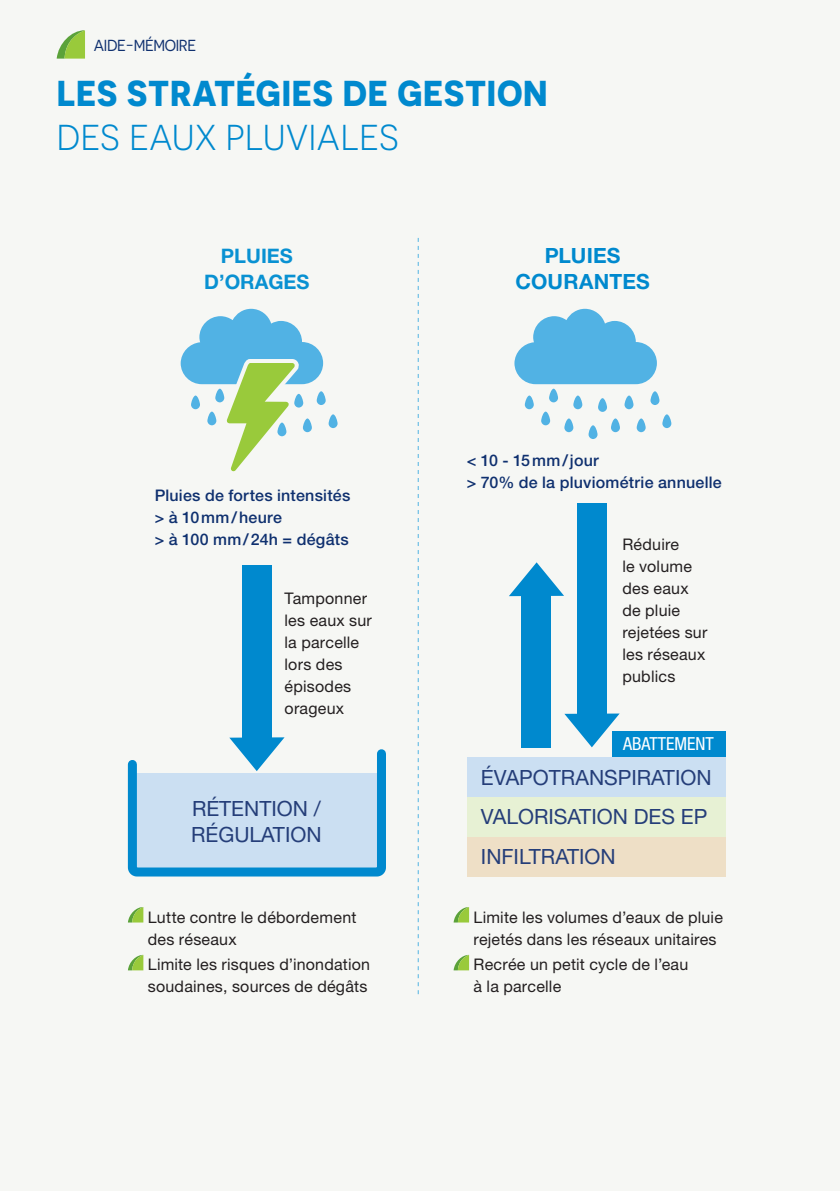
<style>
.page{position:relative;width:840px;height:1191px;background:#fff}
.page>*{position:absolute;margin:0;border:0;box-sizing:border-box;transform-origin:0 0}
.t1{font:700 36px "Novecentosans";letter-spacing:.02em;color:#0089ce}
.t2{font:36px "Novecentosans";letter-spacing:.02em;color:#0089ce}
.t3{font:21px/26px "Helvetica Neue LT Pro";color:#253e79}
.t4{font:700 21px/26px "Helvetica Neue LT Pro";letter-spacing:.01em;color:#0089ce;text-align:center}
.t5{font:700 20px/26px "Helvetica Neue LT Pro";color:#0991d2;text-align:center}
.t6{font:condensed 18px "Helvetica Neue LT Pro";color:#fff}
.t7{font:16px/22px "Helvetica Neue LT Pro";letter-spacing:.015em;color:#231f20}
.t8{font:500 16px/22px "Helvetica Neue LT Pro";letter-spacing:.015em;color:#0f306f}
.t9{font:16px "Novecentosans";letter-spacing:-.02em;color:#0f306f}
</style>
<div class="page">
<div style="left:0;top:0;width:839px;height:1191px;background:#f6f7f4"></div>
<svg style="left:57px;top:30px;width:28px;height:29px"></svg>
<div style="left:242px;top:565px;width:29px;height:176px;background:#0089ce"></div>
<svg style="left:417px;top:238px;width:1px;height:756px"></svg>
<svg style="left:128px;top:907px;width:15px;height:15px"></svg>
<svg style="left:128px;top:954px;width:15px;height:16px"></svg>
<svg style="left:453px;top:907px;width:16px;height:15px"></svg>
<svg style="left:453px;top:954px;width:16px;height:16px"></svg>
<svg style="left:127px;top:737px;width:259px;height:140px"></svg>
<svg style="left:514px;top:309px;width:142px;height:75px"></svg>
<svg style="left:650px;top:391px;width:9px;height:14px"></svg>
<svg style="left:662px;top:414px;width:9px;height:14px"></svg>
<svg style="left:597px;top:398px;width:9px;height:14px"></svg>
<svg style="left:548px;top:389px;width:9px;height:13px"></svg>
<svg style="left:524px;top:395px;width:9px;height:14px"></svg>
<svg style="left:573px;top:395px;width:9px;height:14px"></svg>
<svg style="left:624px;top:395px;width:9px;height:14px"></svg>
<svg style="left:564px;top:418px;width:9px;height:14px"></svg>
<svg style="left:636px;top:418px;width:9px;height:14px"></svg>
<svg style="left:541px;top:411px;width:9px;height:14px"></svg>
<svg style="left:610px;top:418px;width:9px;height:14px"></svg>
<svg style="left:588px;top:425px;width:9px;height:14px"></svg>
<svg style="left:316px;top:391px;width:9px;height:14px"></svg>
<svg style="left:328px;top:414px;width:9px;height:14px"></svg>
<svg style="left:180px;top:309px;width:143px;height:163px"></svg>
<div style="left:294px;top:394px;width:9px;height:13px;background:#51b2e4;border-radius:4px"></div>
<svg style="left:277px;top:422px;width:9px;height:14px"></svg>
<div style="left:577px;top:503px;width:29px;height:215px;background:#0089ce"></div>
<div style="left:521px;top:589px;width:30px;height:158px;background:#0089ce"></div>
<svg style="left:564px;top:713px;width:55px;height:34px"></svg>
<svg style="left:509px;top:562px;width:54px;height:34px"></svg>
<div style="left:467px;top:797px;width:258px;height:40px;background:#e7f1d4"></div>
<div style="left:467px;top:837px;width:258px;height:39px;background:#eedfc6"></div>
<div style="left:611px;top:731px;width:114px;height:26px;background:#0089ce"></div>
<div style="left:467px;top:757px;width:258px;height:40px;background:#cbdff2"></div>
<p class="t9" style="left:94px;top:36px;width:104px">AIDE-MÉMOIRE</p>
<h1 class="t1" style="left:57px;top:71px;width:492px">LES STRATÉGIES DE GESTION</h1>
<h1 class="t2" style="left:57px;top:117px;width:343px">DES EAUX PLUVIALES</h1>
<p class="t5" style="left:204px;top:242px;width:107px">PLUIES<br>D’ORAGES</p>
<h2 class="t4" style="left:515px;top:242px;width:136px">PLUIES<br>COURANTES</h2>
<p class="t8" style="left:155px;top:484px;width:197px">Pluies de fortes intensités &gt; à 10mm/heure<br>&gt; à 100 mm/24h = dégâts</p>
<p class="t7" style="left:284px;top:586px;width:89px">Tamponner les eaux sur la parcelle lors des épisodes orageux</p>
<h2 class="t3" style="left:191px;top:794px;width:132px">RÉTENTION /<br>RÉGULATION</h2>
<p class="t7" style="left:148px;top:905px;width:210px">Lutte contre le débordement des réseaux</p>
<p class="t7" style="left:148px;top:953px;width:223px">Limite les risques d’inondation soudaines, sources de dégâts</p>
<p class="t8" style="left:466px;top:449px;width:256px">&lt; 10 - 15mm/jour<br>&gt; 70% de la pluviométrie annuelle</p>
<p class="t7" style="left:622px;top:533px;width:86px">Réduire<br>le volume des eaux de pluie rejetées sur les réseaux publics</p>
<p class="t6" style="left:622px;top:733px;width:92px">ABATTEMENT</p>
<h2 class="t3" style="left:480px;top:764px;width:232px">ÉVAPOTRANSPIRATION</h2>
<h2 class="t3" style="left:480px;top:796px;width:228px;line-height:39.6px">VALORISATION DES EP<br>INFILTRATION</h2>
<p class="t7" style="left:473px;top:905px;width:251px">Limite les volumes d’eaux de pluie rejetés dans les réseaux unitaires</p>
<p class="t7" style="left:473px;top:953px;width:216px">Recrée un petit cycle de l’eau à la parcelle</p>
</div>
